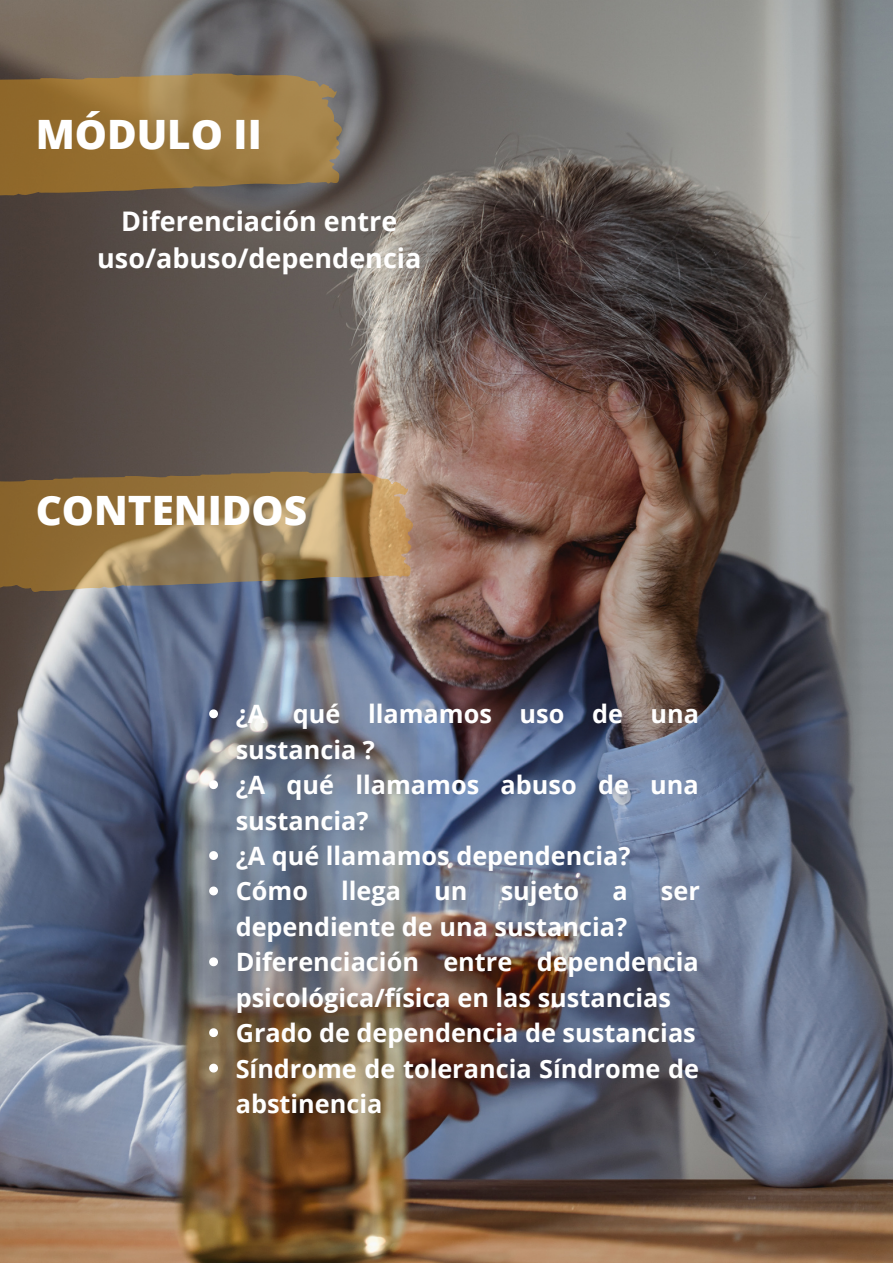
<style>
.page{position:relative;width:893px;height:1264px;background:#fff}
.page>*{position:absolute;margin:0;border:0;box-sizing:border-box;transform-origin:0 0}
.t1{font:800 40.5px "Open Sans";color:#fff}
.t2{font:700 27px/37px "Open Sans";color:#fff;text-align:center}
.t3{font:700 25.35px/35.4px "Open Sans";color:#fff}
</style>
<div class="page">
<img style="left:0;top:0;width:892px;height:1262px">
<svg style="left:0;top:74px;width:342px;height:129px;background:#92723f"></svg>
<svg style="left:0;top:472px;width:413px;height:124px;background:#957a50"></svg>
<svg style="left:209px;top:709px;width:9px;height:9px"></svg>
<svg style="left:209px;top:780px;width:9px;height:9px"></svg>
<svg style="left:209px;top:851px;width:9px;height:9px"></svg>
<svg style="left:209px;top:886px;width:9px;height:9px"></svg>
<svg style="left:209px;top:957px;width:9px;height:9px"></svg>
<svg style="left:209px;top:1028px;width:9px;height:9px"></svg>
<svg style="left:209px;top:1063px;width:9px;height:9px"></svg>
<h1 class="t1" style="left:36px;top:105px;width:227px">MÓDULO II</h1>
<p class="t2" style="left:97px;top:202px;width:326px">Diferenciación entre uso/abuso/dependencia</p>
<h1 class="t1" style="left:36px;top:481px;width:273px">CONTENIDOS</h1>
<p class="t3" style="left:236px;top:695px;width:465px">¿A qué llamamos uso de una sustancia ?<br>¿A qué llamamos abuso de una sustancia?<br>¿A qué llamamos dependencia?<br>Cómo</p>
<p class="t3" style="left:341px;top:872px;width:61px">llega</p>
<p class="t3" style="left:434px;top:872px;width:35px">un</p>
<p class="t3" style="left:500px;top:872px;width:80px">sujeto</p>
<p class="t3" style="left:612px;top:872px;width:17px">a</p>
<p class="t3" style="left:660px;top:872px;width:40px">ser</p>
<p class="t3" style="left:236px;top:908px;width:465px">dependiente de una sustancia?<br>Diferenciación entre dependencia psicológica/física en las sustancias<br>Grado de dependencia de sustancias<br>Síndrome de tolerancia Síndrome de abstinencia</p>
</div>
